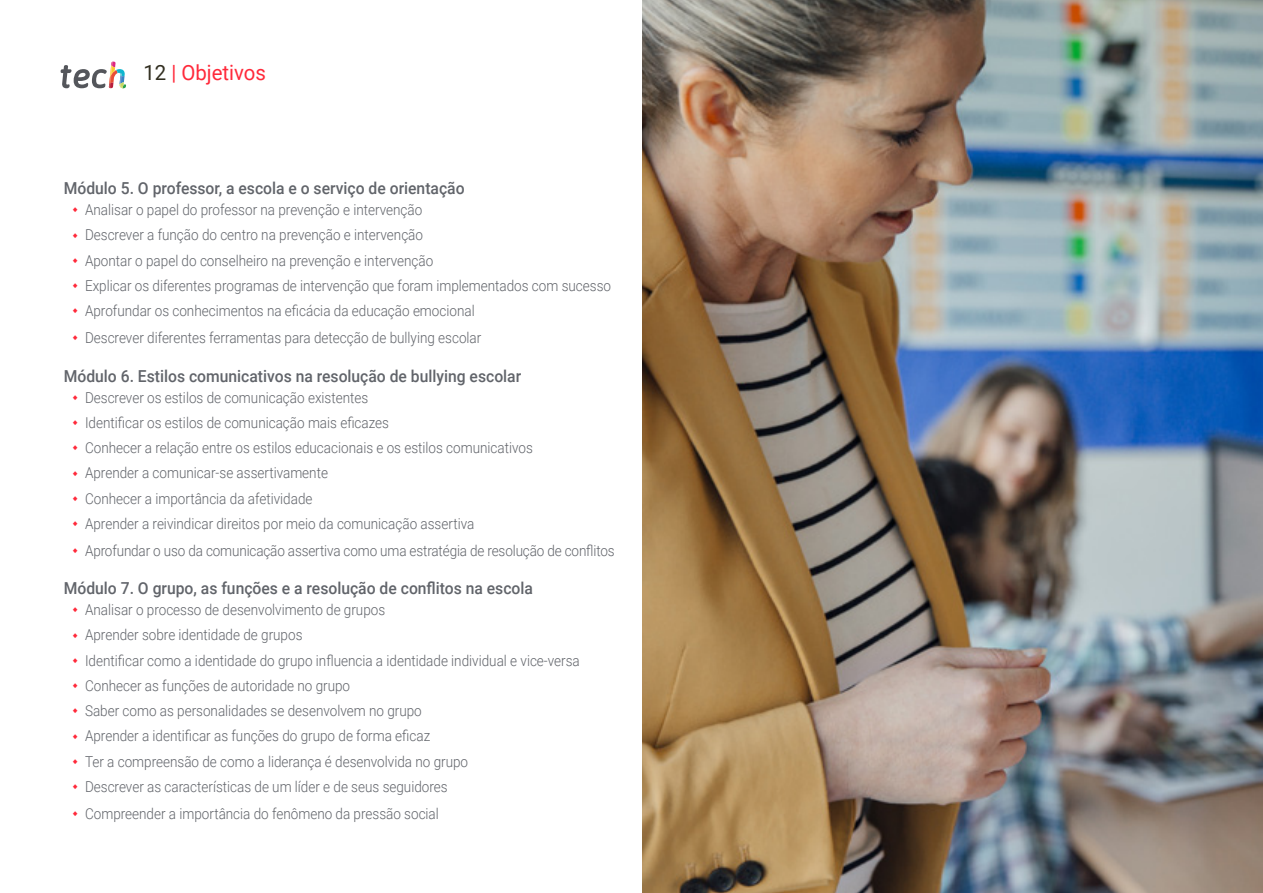
<style>
.page{position:relative;width:1263px;height:893px;background:#fff}
.page>*{position:absolute;margin:0;border:0;box-sizing:border-box;transform-origin:0 0}
.t1{font:21px "Roboto";color:#ff293a}
.t2{font:500 16.5px "Roboto";color:#61646a;scale:.95 1}
.t3{font:300 15px/25.2px "Roboto";color:#61646a;scale:.9 1}
.s1{color:#312e20}
</style>
<div class="page">
<img style="left:642px;top:0;width:621px;height:893px">
<svg style="left:61px;top:62px;width:65px;height:27px"></svg>
<h1 class="t1" style="left:144px;top:57px;width:124px"><span class="s1">12</span> | Objetivos</h1>
<p class="t2" style="left:64px;top:177px;width:423px">Módulo 5. O professor, a escola e o serviço de orientação</p>
<p class="t3" style="left:85px;top:197px;width:586px">Analisar o papel do professor na prevenção e intervenção<br>Descrever a função do centro na prevenção e intervenção<br>Apontar o papel do conselheiro na prevenção e intervenção<br>Explicar os diferentes programas de intervenção que foram implementados com sucesso Aprofundar os conhecimentos na eficácia da educação emocional</p>
<p class="t3" style="left:85px;top:324px;width:442px">Descrever diferentes ferramentas para detecção de bullying escolar</p>
<p class="t2" style="left:64px;top:364px;width:483px">Módulo 6. Estilos comunicativos na resolução de bullying escolar</p>
<p class="t3" style="left:85px;top:384px;width:499px">Descrever os estilos de comunicação existentes<br>Identificar os estilos de comunicação mais eficazes<br>Conhecer a relação entre os estilos educacionais e os estilos comunicativos Aprender a comunicar-se assertivamente<br>Conhecer a importância da afetividade<br>Aprender a reivindicar direitos por meio da comunicação assertiva</p>
<p class="t3" style="left:85px;top:537px;width:590px">Aprofundar o uso da comunicação assertiva como uma estratégia de resolução de conflitos</p>
<p class="t2" style="left:64px;top:577px;width:495px">Módulo 7. O grupo, as funções e a resolução de conflitos na escola</p>
<p class="t3" style="left:85px;top:597px;width:551px">Analisar o processo de desenvolvimento de grupos<br>Aprender sobre identidade de grupos<br>Identificar como a identidade do grupo influencia a identidade individual e vice-versa Conhecer as funções de autoridade no grupo<br>Saber como as personalidades se desenvolvem no grupo<br>Aprender a identificar as funções do grupo de forma eficaz<br>Ter a compreensão de como a liderança é desenvolvida no grupo<br>Descrever as características de um líder e de seus seguidores</p>
<p class="t3" style="left:85px;top:800px;width:395px">Compreender a importância do fenômeno da pressão social</p>
</div>
